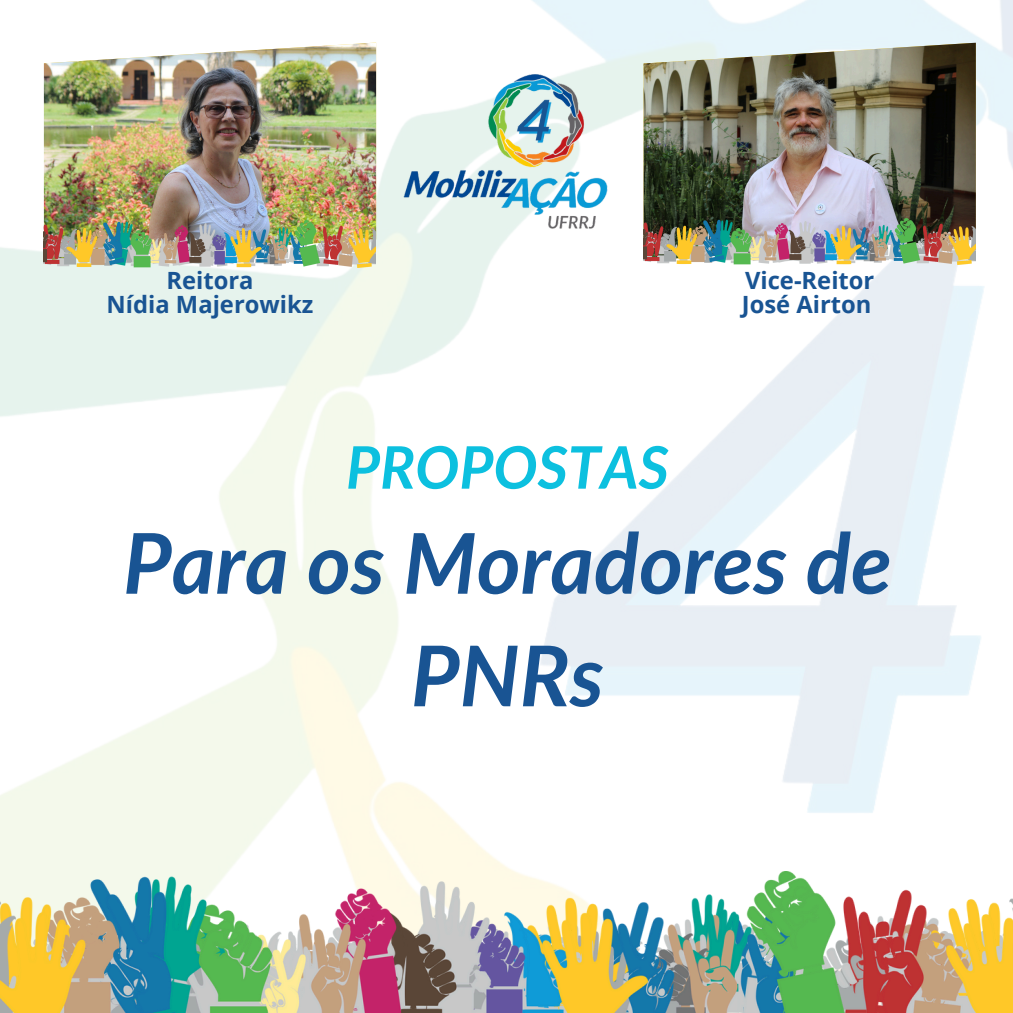
<style>
.page{position:relative;width:1013px;height:1013px;background:#fff}
.page>*{position:absolute;margin:0;border:0;box-sizing:border-box;transform-origin:0 0}
.t1{font:italic 700 83.75px/112.5px "Lato";color:#195493;text-align:center}
.t2{font:italic 700 58.62px "Lato";color:#0cc0df}
.t3{font:700 23.75px "Open Sans";color:#195493}
</style>
<div class="page">
<img style="left:0;top:0;width:1012px;height:871px">
<img style="left:0;top:871px;width:811px;height:15px">
<img style="left:402px;top:72px;width:210px;height:159px">
<img style="left:44px;top:43px;width:332px;height:178px">
<img style="left:643px;top:43px;width:332px;height:175px">
<img style="left:643px;top:218px;width:332px;height:47px">
<img style="left:0;top:886px;width:1012px;height:126px">
<img style="left:44px;top:221px;width:332px;height:47px">
<p class="t3" style="left:166px;top:264px;width:89px">Reitora</p>
<p class="t3" style="left:107px;top:287px;width:208px">Nídia Majerowikz</p>
<p class="t2" style="left:346px;top:431px;width:324px">PROPOSTAS</p>
<p class="t3" style="left:745px;top:264px;width:131px">Vice-Reitor</p>
<h1 class="t3" style="left:741px;top:287px;width:131px">José Airton</h1>
<p class="t1" style="left:123px;top:505px;width:770px">Para os Moradores de<br>PNRs</p>
</div>
